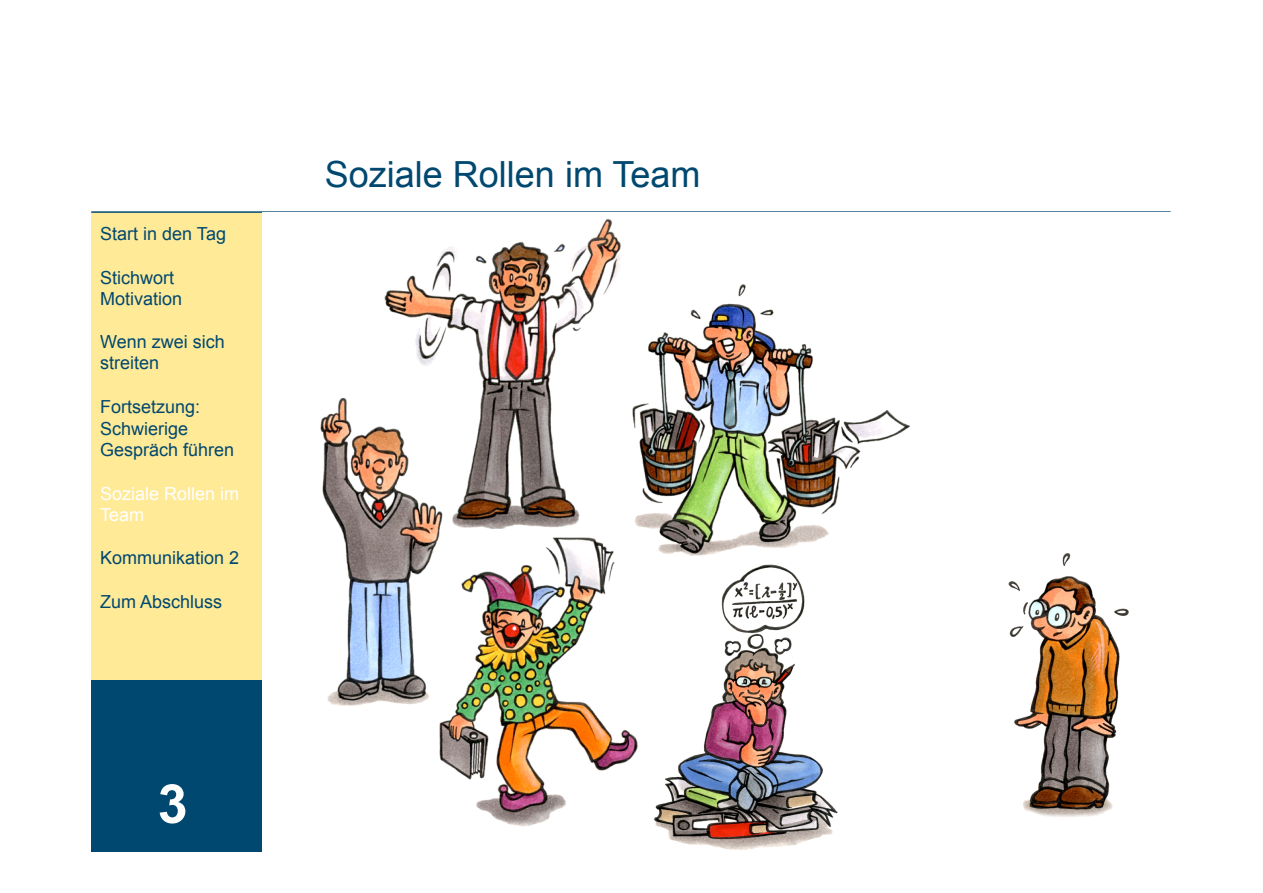
<style>
.page{position:relative;width:1263px;height:893px;background:#fff}
.page>*{position:absolute;margin:0;border:0;box-sizing:border-box;transform-origin:0 0}
.t1{font:700 54px "Arial";color:#fff}
.t2{font:36px "Arial";color:#004870}
.t3{font:18px/21px "Arial";color:#004870}
.t4{font:18px/21px "Arial";color:#fff}
</style>
<div class="page">
<div style="left:91px;top:212px;width:170px;height:478px;background:#ffea97"></div>
<div style="left:91px;top:680px;width:170px;height:171px;background:#004870"></div>
<hr style="left:91px;top:211px;width:1080px;height:2px;background:#004870">
<div style="left:262px;top:212px;width:909px;height:639px;background:#fff"></div>
<img style="left:654px;top:564px;width:184px;height:286px">
<img style="left:1008px;top:553px;width:121px;height:264px">
<img style="left:632px;top:284px;width:278px;height:272px">
<img style="left:439px;top:531px;width:213px;height:296px">
<img style="left:384px;top:218px;width:245px;height:314px">
<img style="left:320px;top:396px;width:130px;height:313px">
<p class="t3" style="left:100px;top:223px;width:127px">Start in den Tag</p>
<p class="t3" style="left:100px;top:267px;width:84px">Stichwort<br>Motivation</p>
<p class="t3" style="left:100px;top:331px;width:126px">Wenn zwei sich streiten</p>
<p class="t3" style="left:100px;top:395px;width:136px;line-height:21.8px">Fortsetzung:<br>Schwierige<br>Gespräch führen</p>
<p class="t4" style="left:100px;top:483px;width:141px">Soziale Rollen im<br>Team</p>
<p class="t3" style="left:100px;top:547px;width:141px">Kommunikation 2</p>
<p class="t3" style="left:100px;top:591px;width:124px">Zum Abschluss</p>
<h1 class="t1" style="left:158px;top:774px;width:32px">3</h1>
<h2 class="t2" style="left:325px;top:154px;width:377px">Soziale Rollen im Team</h2>
</div>
